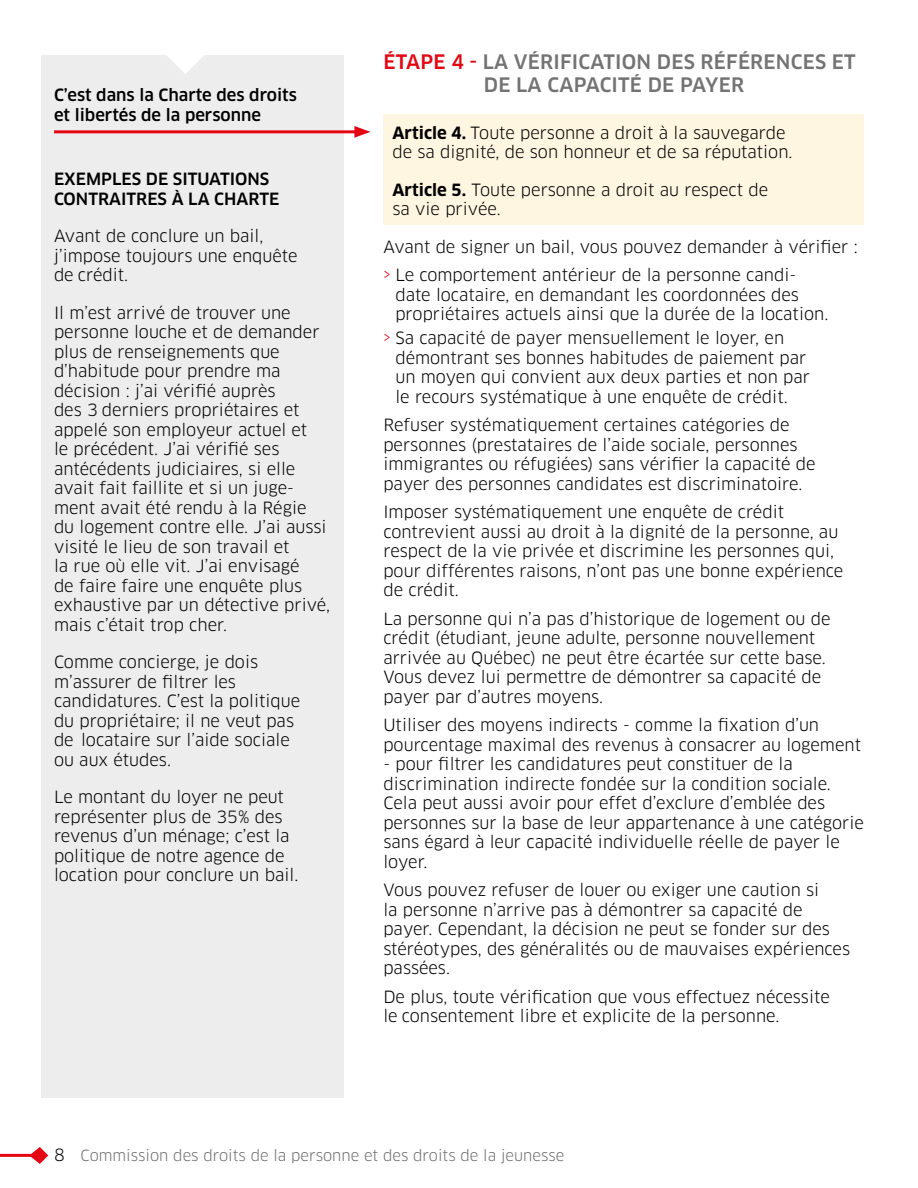
<style>
.page{position:relative;width:918px;height:1188px;background:#fff}
.page>*{position:absolute;margin:0;border:0;box-sizing:border-box;transform-origin:0 0}
.t1{font:500 19.5px/22.5px "Clan OT";letter-spacing:.01em;color:#737373;text-align:center}
.t2{font:16.5px/19.5px "Clan OT";color:#000}
.t3{font:500 16.5px/19.5px "Clan OT";color:#000}
.t4{font:15px "Clan OT";color:#706f6f}
.s1{color:#e30613}
.s2{font-weight:700}
.s3{font-size:16.5px;color:#000}
</style>
<div class="page">
<hr style="left:0;top:1154px;width:40px;height:3px;background:#e30613">
<svg style="left:29px;top:1147px;width:19px;height:17px"></svg>
<div style="left:41px;top:55px;width:303px;height:1043px;background:#ededed"></div>
<div style="left:383px;top:114px;width:481px;height:111px;background:#fff6e1"></div>
<svg style="left:167px;top:55px;width:37px;height:19px"></svg>
<hr style="left:54px;top:130px;width:306px;height:3px;background:#e30613">
<svg style="left:354px;top:126px;width:16px;height:12px"></svg>
<p class="t3" style="left:54px;top:86px;width:245px">C’est dans la Charte des droits et libertés de la personne</p>
<p class="t3" style="left:54px;top:170px;width:227px">EXEMPLES DE SITUATIONS<br>CONTRAITRES À LA CHARTE</p>
<p class="t2" style="left:54px;top:226px;width:245px">Avant de conclure un bail, j’impose toujours une enquête de crédit.</p>
<p class="t2" style="left:54px;top:303px;width:278px">Il m’est arrivé de trouver une personne louche et de demander plus de renseignements que d’habitude pour prendre ma décision : j’ai vérifié auprès<br>des 3 derniers propriétaires et appelé son employeur actuel et<br>le précédent. J’ai vérifié ses antécédents judiciaires, si elle avait fait faillite et si un juge&shy;ment avait été rendu à la Régie du logement contre elle. J’ai aussi visité le lieu de son travail et<br>la rue où elle vit. J’ai envisagé<br>de faire faire une enquête plus exhaustive par un détective privé, mais c’était trop cher.</p>
<p class="t2" style="left:54px;top:652px;width:248px">Comme concierge, je dois m’assurer de filtrer les candidatures. C’est la politique du propriétaire; il ne veut pas de locataire sur l’aide sociale ou aux études.</p>
<p class="t2" style="left:54px;top:787px;width:246px">Le montant du loyer ne peut représenter plus de 35% des revenus d’un ménage; c’est la politique de notre agence de location pour conclure un bail.</p>
<h3 class="t1" style="left:383px;top:51px;width:474px"><span class="s1">ÉTAPE 4 -</span> LA VÉRIFICATION DES RÉFÉRENCES ET<br>DE LA CAPACITÉ DE PAYER</h3>
<p class="t2" style="left:392px;top:123px;width:402px"><span class="s2">Article 4.</span> Toute personne a droit à la sauvegarde de sa dignité, de son honneur et de sa réputation.</p>
<p class="t2" style="left:392px;top:180px;width:377px"><span class="s2">Article 5.</span> Toute personne a droit au respect de sa vie privée.</p>
<p class="t2" style="left:383px;top:237px;width:476px">Avant de signer un bail, vous pouvez demander à vérifier :</p>
<p class="t2" style="left:395px;top:266px;width:434px;text-indent:-12px"><span class="s1">&gt;</span> Le comportement antérieur de la personne candi&shy;date locataire, en demandant les coordonnées des propriétaires actuels ainsi que la durée de la location.</p>
<p class="t2" style="left:395px;top:329px;width:416px;text-indent:-12px"><span class="s1">&gt;</span> Sa capacité de payer mensuellement le loyer, en démontrant ses bonnes habitudes de paiement par un moyen qui convient aux deux parties et non par le recours systématique à une enquête de crédit.</p>
<p class="t2" style="left:383px;top:416px;width:434px">Refuser systématiquement certaines catégories de personnes (prestataires de l’aide sociale, personnes immigrantes ou réfugiées) sans vérifier la capacité de payer des personnes candidates est discriminatoire.</p>
<p class="t2" style="left:383px;top:503px;width:461px">Imposer systématiquement une enquête de crédit contrevient aussi au droit à la dignité de la personne, au respect de la vie privée et discrimine les personnes qui, pour différentes raisons, n’ont pas une bonne expérience de crédit.</p>
<p class="t2" style="left:383px;top:609px;width:449px">La personne qui n’a pas d’historique de logement ou de crédit (étudiant, jeune adulte, personne nouvellement arrivée au Québec) ne peut être écartée sur cette base.<br>Vous devez lui permettre de démontrer sa capacité de payer par d’autres moyens.</p>
<p class="t2" style="left:383px;top:716px;width:479px">Utiliser des moyens indirects - comme la fixation d’un pourcentage maximal des revenus à consacrer au logement</p>
<p class="t2" style="left:383px;top:755px;width:482px">- pour filtrer les candidatures peut constituer de la discrimination indirecte fondée sur la condition sociale.<br>Cela peut aussi avoir pour effet d’exclure d’emblée des personnes sur la base de leur appartenance à une catégorie sans égard à leur capacité individuelle réelle de payer le loyer.</p>
<p class="t2" style="left:383px;top:881px;width:468px">Vous pouvez refuser de louer ou exiger une caution si<br>la personne n’arrive pas à démontrer sa capacité de payer. Cependant, la décision ne peut se fonder sur des stéréotypes, des généralités ou de mauvaises expériences passées.</p>
<p class="t2" style="left:383px;top:987px;width:448px">De plus, toute vérification que vous effectuez nécessite le consentement libre et explicite de la personne.</p>
<p class="t4" style="left:54px;top:1147px;width:512px"><span class="s3">8</span> Commission des droits de la personne et des droits de la jeunesse</p>
</div>
